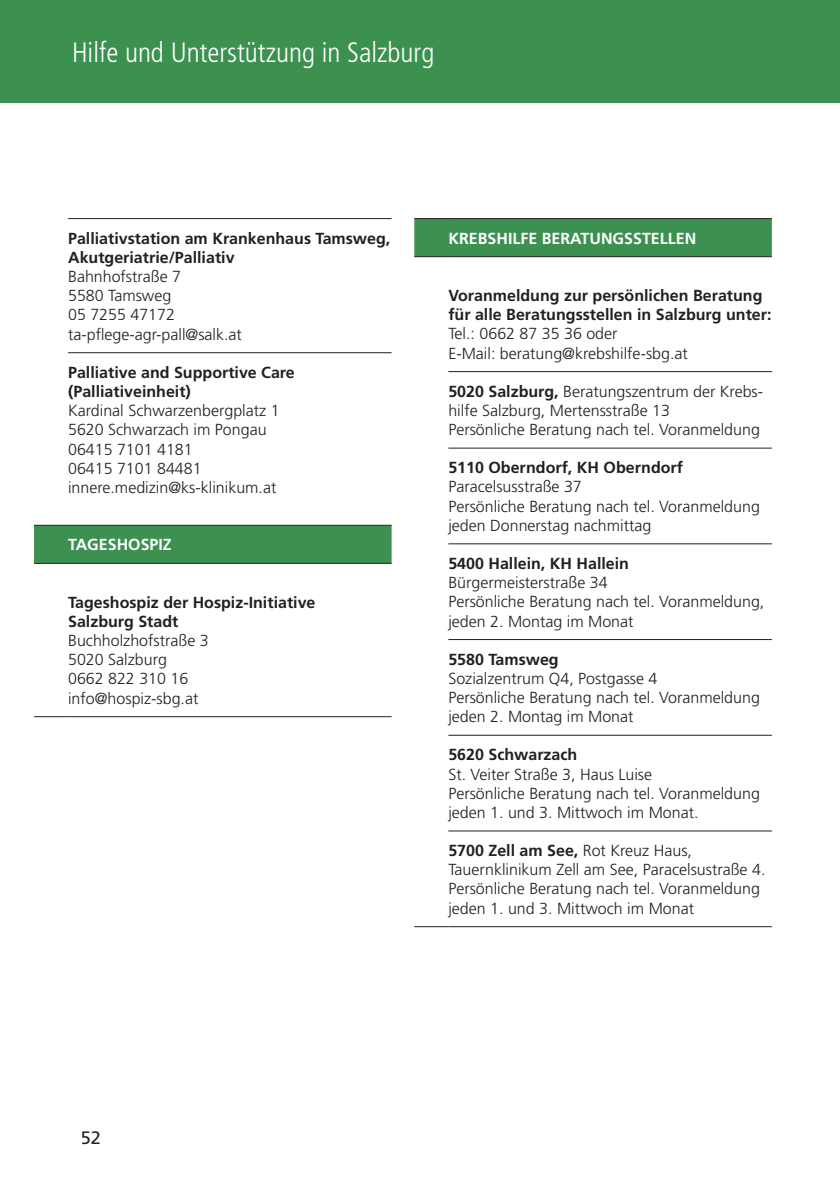
<style>
.page{position:relative;width:840px;height:1191px;background:#fff}
.page>*{position:absolute;margin:0;border:0;box-sizing:border-box;transform-origin:0 0}
.t1{font:300 condensed 28px "Frutiger LT Std";color:#fff}
.t2{font:18px "Frutiger LT Std";color:#231f20}
.t3{font:300 16px/19.2px "Frutiger LT Std";color:#231f20}
.t4{font:700 16px/19.2px "Frutiger LT Std";color:#231f20}
.t5{font:700 16px "Frutiger LT Std";color:#fff}
.s1{font-weight:700}
</style>
<div class="page">
<div style="left:0;top:0;width:839px;height:103px;background:#3c9150"></div>
<div style="left:34px;top:526px;width:357px;height:37px;background:#3c9150"></div>
<hr style="left:68px;top:218px;width:323px;height:1px;background:#231f20">
<hr style="left:34px;top:525px;width:34px;height:1px;background:#231f20">
<hr style="left:68px;top:525px;width:323px;height:1px;background:#231f20">
<hr style="left:34px;top:563px;width:34px;height:1px;background:#231f20">
<hr style="left:68px;top:563px;width:323px;height:1px;background:#231f20">
<hr style="left:34px;top:716px;width:34px;height:1px;background:#231f20">
<hr style="left:68px;top:716px;width:323px;height:1px;background:#231f20">
<hr style="left:68px;top:352px;width:323px;height:1px;background:#231f20">
<div style="left:414px;top:219px;width:357px;height:37px;background:#3c9150"></div>
<svg style="left:448px;top:372px;width:323px;height:460px"></svg>
<hr style="left:448px;top:448px;width:323px;height:1px;background:#231f20">
<hr style="left:448px;top:543px;width:323px;height:1px;background:#231f20">
<hr style="left:448px;top:639px;width:323px;height:1px;background:#231f20">
<hr style="left:448px;top:735px;width:323px;height:1px;background:#231f20">
<hr style="left:448px;top:830px;width:323px;height:1px;background:#231f20">
<hr style="left:414px;top:218px;width:34px;height:1px;background:#231f20">
<hr style="left:448px;top:218px;width:323px;height:1px;background:#231f20">
<hr style="left:414px;top:256px;width:34px;height:1px;background:#231f20">
<hr style="left:448px;top:256px;width:323px;height:1px;background:#231f20">
<hr style="left:414px;top:926px;width:34px;height:1px;background:#231f20">
<hr style="left:448px;top:926px;width:323px;height:1px;background:#231f20">
<hr style="left:448px;top:371px;width:323px;height:1px;background:#231f20">
<h1 class="t1" style="left:72px;top:36px;width:363px">Hilfe und Unterstützung in Salzburg</h1>
<p class="t4" style="left:68px;top:228px;width:323px">Palliativstation am Krankenhaus Tamsweg,<br>Akutgeriatrie/Palliativ</p>
<p class="t3" style="left:68px;top:267px;width:175px">Bahnhofstraße 7<br>5580 Tamsweg<br>05 7255 47172 ta-pflege-agr-pall@salk.at</p>
<p class="t4" style="left:68px;top:363px;width:228px">Palliative and Supportive Care (Palliativeinheit)</p>
<p class="t3" style="left:68px;top:401px;width:213px">Kardinal Schwarzenbergplatz 1<br>5620 Schwarzach im Pongau<br>06415 7101 4181<br>06415 7101 84481 innere.medizin@ks-klinikum.at</p>
<p class="t5" style="left:68px;top:535px;width:105px">TAGESHOSPIZ</p>
<p class="t4" style="left:68px;top:592px;width:249px">Tageshospiz der Hospiz-Initiative<br>Salzburg Stadt</p>
<p class="t3" style="left:68px;top:631px;width:142px">Buchholzhofstraße 3<br>5020 Salzburg<br>0662 822 310 16 info@hospiz-sbg.at</p>
<p class="t5" style="left:448px;top:229px;width:249px">KREBSHILFE BERATUNGSSTELLEN</p>
<p class="t4" style="left:448px;top:286px;width:324px">Voranmeldung zur persönlichen Beratung für alle Beratungsstellen in Salzburg unter:</p>
<p class="t3" style="left:448px;top:324px;width:241px">Tel.: 0662 87 35 36 oder<br>E-Mail: beratung@krebshilfe-sbg.at</p>
<p class="t3" style="left:448px;top:382px;width:316px"><span class="s1">5020 Salzburg,</span> Beratungszentrum der Krebs&shy;hilfe Salzburg, Mertensstraße 13<br>Persönliche Beratung nach tel. Voranmeldung</p>
<p class="t4" style="left:448px;top:458px;width:236px">5110 Oberndorf, KH Oberndorf</p>
<p class="t3" style="left:448px;top:477px;width:313px">Paracelsusstraße 37<br>Persönliche Beratung nach tel. Voranmeldung jeden Donnerstag nachmittag</p>
<p class="t4" style="left:448px;top:554px;width:182px">5400 Hallein, KH Hallein</p>
<p class="t3" style="left:448px;top:573px;width:317px">Bürgermeisterstraße 34<br>Persönliche Beratung nach tel. Voranmeldung, jeden 2. Montag im Monat</p>
<p class="t4" style="left:448px;top:649px;width:112px">5580 Tamsweg</p>
<p class="t3" style="left:448px;top:669px;width:313px">Sozialzentrum Q4, Postgasse 4<br>Persönliche Beratung nach tel. Voranmeldung jeden 2. Montag im Monat</p>
<p class="t4" style="left:448px;top:745px;width:130px">5620 Schwarzach</p>
<p class="t3" style="left:448px;top:764px;width:313px">St. Veiter Straße 3, Haus Luise<br>Persönliche Beratung nach tel. Voranmeldung jeden 1. und 3. Mittwoch im Monat.</p>
<p class="t3" style="left:448px;top:841px;width:318px"><span class="s1">5700 Zell am See,</span> Rot Kreuz Haus, Tauernklinikum Zell am See, Paracelsustraße 4.<br>Persönliche Beratung nach tel. Voranmeldung jeden 1. und 3. Mittwoch im Monat</p>
<p class="t2" style="left:81px;top:1127px;width:22px">52</p>
</div>
